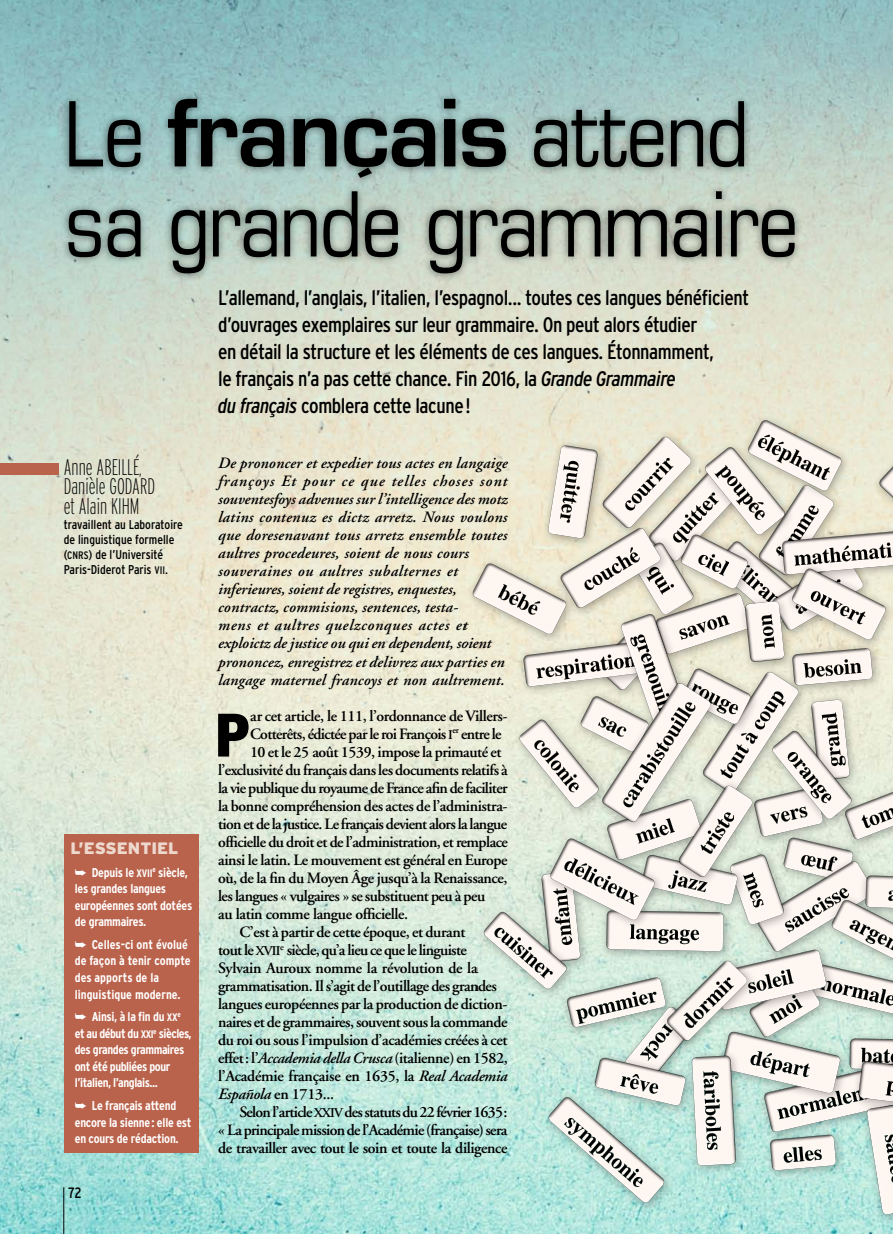
<style>
.page{position:relative;width:893px;height:1234px;background:#fff}
.page>*{position:absolute;margin:0;border:0;box-sizing:border-box;transform-origin:0 0}
.titre1{font:condensed 90px/90px "Eurostile";letter-spacing:-.02em;color:#000}
.lettrine{font:900 condensed 61.2px "Interstate";color:#000;scale:1.1 1}
.auteuretsabio{font:200 extra-condensed 22.5px/19.5px "Interstate";color:#000}
.t1{font:condensed 21px/27px "Interstate";letter-spacing:-.02em;color:#000}
.t2{font:900 16.5px "Interstate";color:#edd8ce}
.texte_courant{font:600 15.75px/18px "Adobe Garamond";letter-spacing:-.025em;color:#000}
.lettrine-2{font:600 15.75px "Adobe Garamond";letter-spacing:-.035em;color:#000}
.texte_courant-2{font:italic 600 15.75px/18px "Adobe Garamond";letter-spacing:.01em;color:#000}
.t3{font:condensed 15px "Interstate";color:#000}
.t4{font:700 condensed 12.75px/16.5px "Interstate";letter-spacing:-.02em;color:#fff}
.auteuretsabio-2{font:condensed 12.75px/15px "Interstate";color:#000}
.t5{font:700 condensed 12.75px/16.5px "Interstate";color:#fff}
.s1{font-weight:600;font-stretch:normal}
.s2{font-style:italic}
.s3{font-family:"Interstate Regular Condensed SC850";font-stretch:normal;font-size:10.8px}
.s4{font-family:"Adobe Garamond Semibold SC850";font-weight:400;font-size:13.35px}
.s5{font-family:"Interstate Bold Condensed SC850";font-weight:400;font-stretch:normal;font-size:10.8px}
</style>
<div class="page">
<img style="left:0;top:0;width:893px;height:1233px">
<div style="left:64px;top:833px;width:135px;height:319px;background:#ba634c"></div>
<div style="left:60px;top:91px;width:743px;height:190px;background:#000;opacity:.5"></div>
<hr style="left:63px;top:1186px;width:1px;height:47px;background:#000">
<div style="left:0;top:463px;width:59px;height:11px;background:#ba634c"></div>
<div style="left:860px;top:1095px;width:33px;height:129px;background:#000;opacity:.3"></div>
<svg style="left:465px;top:401px;width:428px;height:819px"></svg>
<p class="titre1" style="left:64px;top:88px;width:737px">Le <span class="s1">français</span> attend sa grande grammaire</p>
<p class="t1" style="left:218px;top:284px;width:532px">L’allemand, l’anglais, l’italien, l’espagnol... toutes ces langues bénéficient d’ouvrages exemplaires sur leur grammaire. On peut alors étudier<br>en détail la structure et les éléments de ces langues. Étonnamment,<br>le français n’a pas cette chance. Fin 2016, la <span class="s2">Grande Grammaire<br>du français</span> comblera cette lacune!</p>
<p class="auteuretsabio" style="left:64px;top:457px;width:93px">Anne ABEILLÉ,<br>Danièle GODARD et Alain KIHM</p>
<p class="auteuretsabio-2" style="left:64px;top:516px;width:121px">travaillent au Laboratoire de linguistique formelle (<span class="s3">CNRS</span>) de l’Université<br>Paris-Diderot Paris <span class="s3">VII</span>.</p>
<p class="texte_courant-2" style="left:218px;top:454px;width:291px">De prononcer et expedier tous actes en langaige françoys Et pour ce que telles choses sont souventesfoys advenues sur l’intelligence des motz latins contenuz es dictz arretz. Nous voulons que doresenavant tous arretz ensemble toutes aultres procedeures, soient de nous cours souveraines ou aultres subalternes et inferieures, soient de registres, enquestes, contractz, commisions, sentences, testa-<br>mens et aultres quelzconques actes et exploictz de justice ou qui en dependent, soient prononcez, enregistrez et delivrez aux parties en langage maternel francoys et non aultrement.</p>
<p class="lettrine" style="left:215px;top:701px;width:34px">P</p>
<p class="lettrine-2" style="left:250px;top:706px;width:259px">ar cet article, le 111, l’ordonnance de Villers-</p>
<p class="lettrine-2" style="left:250px;top:724px;width:253px">Cotterêts, édictée par le roi François <span class="s4">I</span><sup>er</sup> entre le</p>
<p class="lettrine-2" style="left:250px;top:742px;width:253px">10 et le 25 août 1539, impose la primauté et</p>
<p class="lettrine-2" style="left:218px;top:760px;width:291px">l’exclusivité du français dans les documents relatifs à</p>
<p class="lettrine-2" style="left:218px;top:778px;width:291px">la vie publique du royaume de France afin de faciliter</p>
<p class="lettrine-2" style="left:218px;top:796px;width:291px">la bonne compréhension des actes de l’administra-</p>
<p class="lettrine-2" style="left:218px;top:814px;width:291px">tion et de la justice. Le français devient alors la langue</p>
<p class="lettrine-2" style="left:218px;top:832px;width:291px">officielle du droit et de l’administration, et remplace</p>
<p class="lettrine-2" style="left:218px;top:850px;width:291px">ainsi le latin. Le mouvement est général en Europe</p>
<p class="lettrine-2" style="left:218px;top:868px;width:291px">où, de la fin du Moyen Âge jusqu’à la Renaissance,</p>
<p class="lettrine-2" style="left:218px;top:886px;width:269px">les langues « vulgaires » se substituent peu à peu</p>
<p class="lettrine-2" style="left:218px;top:904px;width:192px">au latin comme langue officielle.</p>
<p class="texte_courant" style="left:218px;top:922px;width:291px;text-indent:21px">C’est à partir de cette époque, et durant<br>tout le <span class="s4">XVII</span><sup>e</sup> siècle, qu’a lieu ce que le linguiste Sylvain Auroux nomme la révolution de la grammatisation. Il s’agit de l’outillage des grandes langues européennes par la production de diction&shy;naires et de grammaires, souvent sous la commande du roi ou sous l’impulsion d’académies créées à cet effet: l’<span class="s2">Accademia della Crusca</span> (italienne) en 1582, l’Académie française en 1635, la <span class="s2">Real Academia Española</span> en 1713...</p>
<p class="texte_courant" style="left:218px;top:1102px;width:291px;text-align:justify;text-indent:21px">Selon l’article <span class="s4">XXIV</span> des statuts du 22février1635: « La principale mission de l’Académie (française) sera de travailler avec tout le soin et toute la diligence</p>
<p class="t2" style="left:71px;top:838px;width:109px">L’ESSENTIEL</p>
<p class="t4" style="left:75px;top:863px;width:119px">➥ Depuis le <span class="s5">XVII</span><sup>e</sup> siècle, les grandes langues européennes sont dotées de grammaires.</p>
<p class="t5" style="left:75px;top:935px;width:117px">➥ Celles-ci ont évolué de façon à tenir compte des apports de la linguistique moderne.</p>
<p class="t4" style="left:75px;top:1008px;width:118px">➥ Ainsi, à la fin du <span class="s5">XX</span><sup>e </sup>et au début du <span class="s5">XXI</span><sup>e</sup> siècles, des grandes grammaires ont été publiées pour l’italien, l’anglais...</p>
<p class="t4" style="left:75px;top:1097px;width:118px">➥ Le français attend encore la sienne: elle est en cours de rédaction.</p>
<p class="t3" style="left:68px;top:1183px;width:15px">72</p>
</div>
